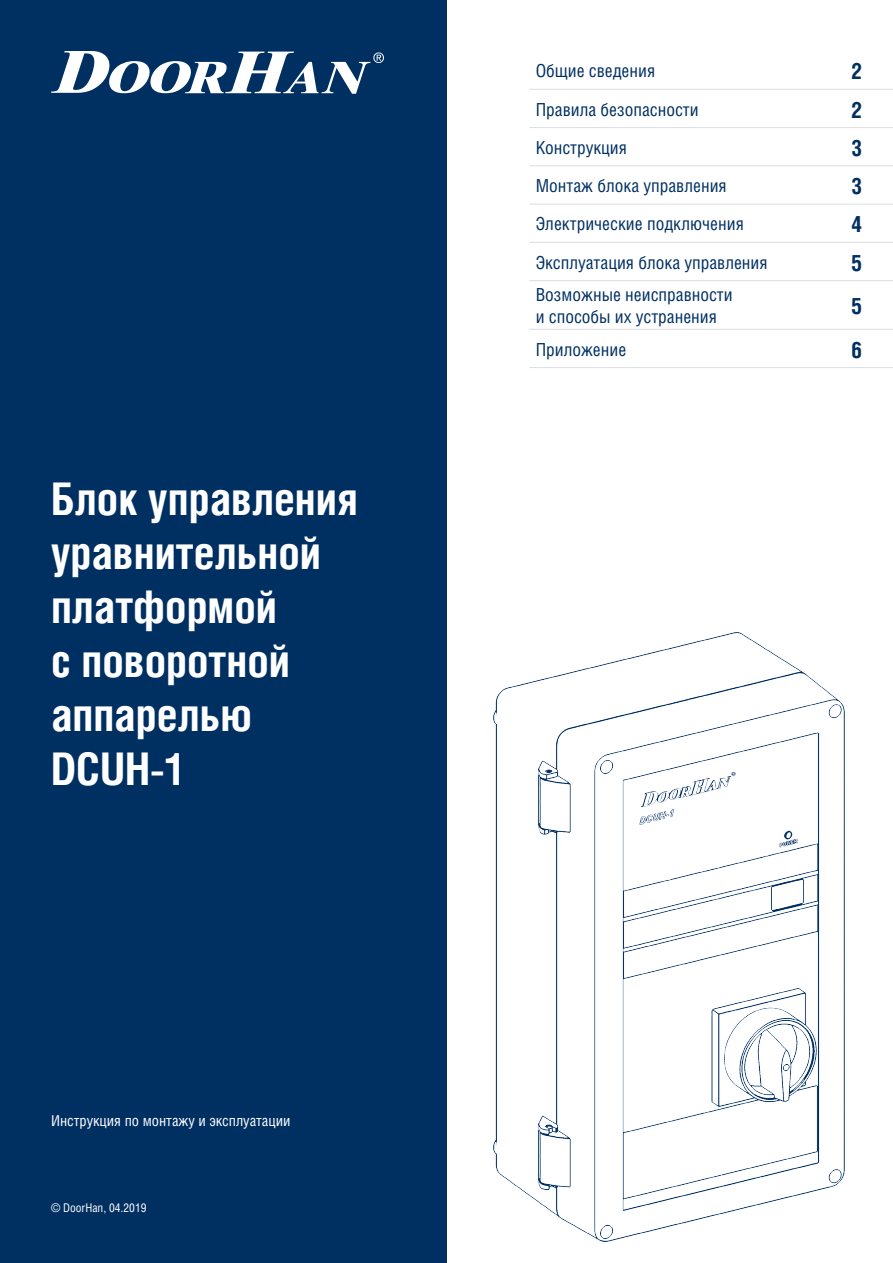
<style>
.page{position:relative;width:893px;height:1263px;background:#fff}
.page>*{position:absolute;margin:0;border:0;box-sizing:border-box;transform-origin:0 0}
.t1{font:700 45px/54px "Helios Cond";color:#fff}
.Содержание{font:700 22.5px "Helios Cond";color:#003062}
.Содержание-2{font:18px/21.6px "Helios Cond";color:#003062}
.t2{font:15px "Helios Cond";color:#fff}
.t3{font:12px "Helios Cond";color:#fff}
</style>
<div class="page">
<div style="left:0;top:0;width:446px;height:1263px;background:#003062"></div>
<svg style="left:51px;top:51px;width:333px;height:43px"></svg>
<hr style="left:529px;top:89px;width:316px;height:1px;background:#dcdddf">
<hr style="left:845px;top:89px;width:48px;height:1px;background:#dcdddf">
<hr style="left:529px;top:127px;width:316px;height:1px;background:#dcdddf">
<hr style="left:845px;top:127px;width:48px;height:1px;background:#dcdddf">
<hr style="left:529px;top:166px;width:316px;height:1px;background:#dcdddf">
<hr style="left:845px;top:166px;width:48px;height:1px;background:#dcdddf">
<hr style="left:529px;top:204px;width:316px;height:1px;background:#dcdddf">
<hr style="left:845px;top:204px;width:48px;height:1px;background:#dcdddf">
<hr style="left:529px;top:242px;width:316px;height:1px;background:#dcdddf">
<hr style="left:845px;top:242px;width:48px;height:1px;background:#dcdddf">
<hr style="left:529px;top:280px;width:316px;height:1px;background:#dcdddf">
<hr style="left:845px;top:280px;width:48px;height:1px;background:#dcdddf">
<hr style="left:529px;top:329px;width:316px;height:1px;background:#dcdddf">
<hr style="left:845px;top:329px;width:48px;height:1px;background:#dcdddf">
<hr style="left:529px;top:367px;width:316px;height:1px;background:#dcdddf">
<hr style="left:845px;top:367px;width:48px;height:1px;background:#dcdddf">
<img style="left:494px;top:632px;width:351px;height:610px">
<p class="t1" style="left:51px;top:470px;width:308px">Блок управления уравнительной платформой<br>с поворотной аппарелью<br>DCUH-1</p>
<p class="t2" style="left:51px;top:1111px;width:241px">Инструкция по монтажу и эксплуатации</p>
<p class="t3" style="left:51px;top:1200px;width:97px">© DoorHan, 04.2019</p>
<p class="Содержание-2" style="left:536px;top:60px;width:121px">Общие сведения</p>
<p class="Содержание" style="left:851px;top:58px;width:13px">2</p>
<p class="Содержание-2" style="left:536px;top:98px;width:164px">Правила безопасности</p>
<p class="Содержание" style="left:851px;top:96px;width:13px">2</p>
<p class="Содержание-2" style="left:536px;top:136px;width:93px">Конструкция</p>
<p class="Содержание" style="left:851px;top:134px;width:13px">3</p>
<p class="Содержание-2" style="left:536px;top:175px;width:192px">Монтаж блока управления</p>
<p class="Содержание" style="left:851px;top:173px;width:13px">3</p>
<p class="Содержание-2" style="left:536px;top:213px;width:210px">Электрические подключения</p>
<p class="Содержание" style="left:851px;top:211px;width:13px">4</p>
<p class="Содержание-2" style="left:536px;top:251px;width:233px">Эксплуатация блока управления</p>
<p class="Содержание" style="left:851px;top:249px;width:13px">5</p>
<p class="Содержание-2" style="left:536px;top:284px;width:198px">Возможные неисправности и способы их устранения</p>
<p class="Содержание" style="left:851px;top:293px;width:13px">5</p>
<p class="Содержание-2" style="left:536px;top:338px;width:92px">Приложение</p>
<p class="Содержание" style="left:851px;top:336px;width:13px">6</p>
</div>
